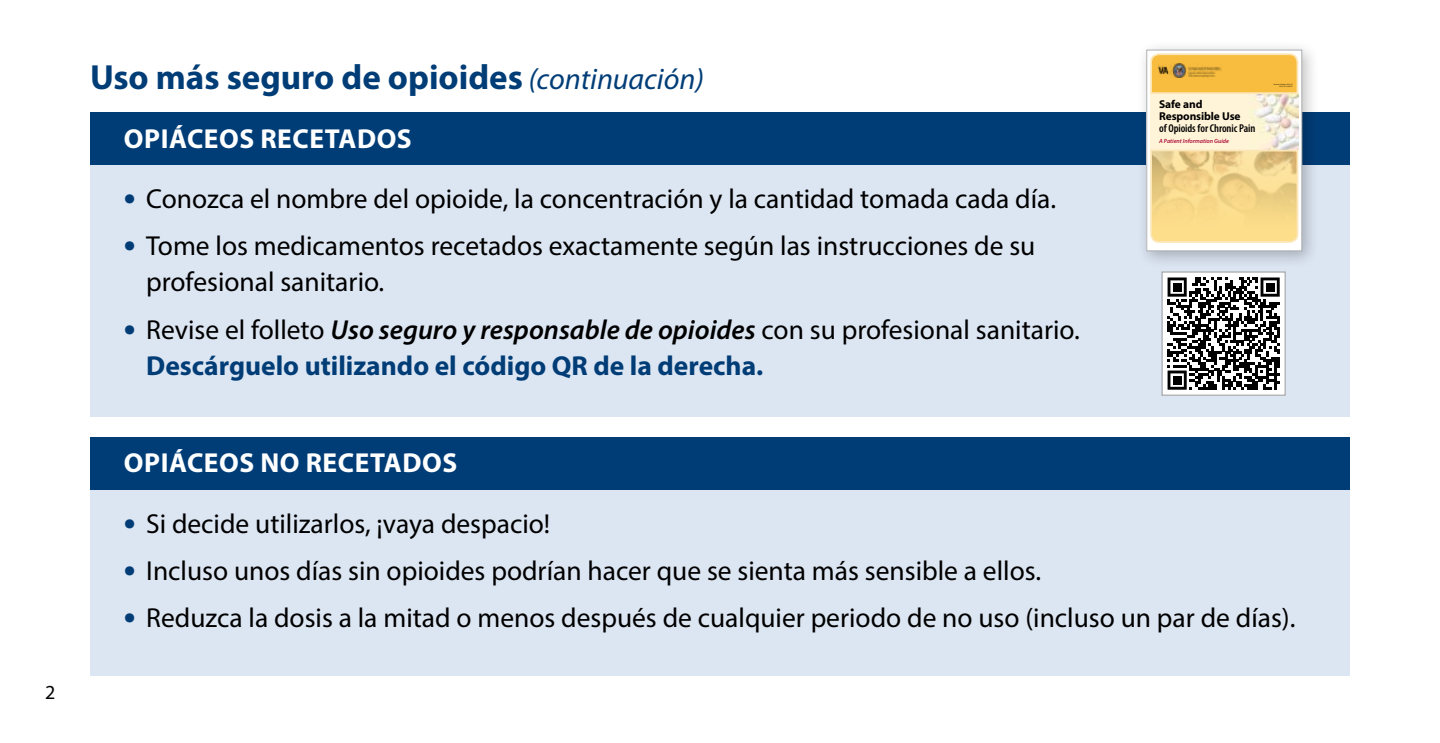
<style>
.page{position:relative;width:1440px;height:743px;background:#fff}
.page>*{position:absolute;margin:0;border:0;box-sizing:border-box;transform-origin:0 0}
.t1{font:700 35px "Myriad Pro";color:#003d77}
.t2{font:27.5px/36.2px "Myriad Pro";color:#000}
.t3{font:700 27.5px/36.2px "Myriad Pro";color:#003d77}
.t4{font:700 27.5px "Myriad Pro";letter-spacing:.02em;color:#fff}
.t5{font:20px "Myriad Pro";color:#000}
.t6{font:600 condensed 11.5px "Myriad Pro";letter-spacing:-.01em;color:#000}
.t7{font:700 11.5px/12px "Myriad Pro";letter-spacing:-.01em;color:#000}
.t8{font:italic 600 6px "Myriad Pro";letter-spacing:-.005em;color:#af103b}
.s1{font-weight:400;font-style:italic;font-size:30px}
.s2{font-weight:700;font-size:35px;color:#003d77}
.s3{font-size:35px}
.s4{font-weight:400;color:#000}
.s5{font-weight:600;font-style:italic;color:#000}
</style>
<div class="page">
<div style="left:90px;top:112px;width:1260px;height:304px;background:#dce5f2"></div>
<div style="left:90px;top:112px;width:1260px;height:53px;background:#003d77"></div>
<div style="left:1137px;top:40px;width:183px;height:229px;background:#000;opacity:.25"></div>
<div style="left:1147px;top:50px;width:155px;height:201px;background:#fff"></div>
<img style="left:1150px;top:95px;width:148px;height:54px">
<svg style="left:1150px;top:149px;width:149px;height:94px;background:#f3d68d"></svg>
<svg style="left:1150px;top:53px;width:149px;height:42px;background:#f8c455"></svg>
<img style="left:1158px;top:64px;width:64px;height:13px">
<div style="left:1146px;top:50px;width:156px;height:201px;border:1px solid #acaeb1"></div>
<div style="left:1162px;top:272px;width:123px;height:123px;background:#fff"></div>
<svg style="left:1168px;top:277px;width:112px;height:112px"></svg>
<div style="left:1173px;top:283px;width:8px;height:8px;background:#000"></div>
<div style="left:1266px;top:283px;width:8px;height:8px;background:#000"></div>
<div style="left:1173px;top:376px;width:8px;height:8px;background:#000"></div>
<div style="left:1161px;top:271px;width:125px;height:125px;border:1px solid #a7a9ac"></div>
<div style="left:90px;top:437px;width:1260px;height:238px;background:#dce5f2"></div>
<div style="left:90px;top:437px;width:1260px;height:52px;background:#003d77"></div>
<p class="t5" style="left:45px;top:680px;width:12px">2</p>
<h3 class="t1" style="left:90px;top:55px;width:615px">Uso más seguro de opioides <span class="s1">(continuación)</span></h3>
<h4 class="t4" style="left:124px;top:120px;width:289px">OPIÁCEOS RECETADOS</h4>
<p class="t2" style="left:124px;top:180px;width:934px"><span class="s2">•</span> Conozca el nombre del opioide, la concentración y la cantidad tomada cada día.</p>
<p class="t2" style="left:146px;top:227px;width:891px;text-indent:-22px"><span class="s2">•</span> Tome los medicamentos recetados exactamente según las instrucciones de su profesional sanitario.</p>
<p class="t3" style="left:146px;top:310px;width:935px;text-indent:-22px"><span class="s3">•</span> <span class="s4">Revise el folleto</span> <span class="s5">Uso seguro y responsable de opioides</span> <span class="s4">con su profesional sanitario.<br></span>Descárguelo utilizando el código QR de la derecha.</p>
<h4 class="t4" style="left:124px;top:445px;width:335px">OPIÁCEOS NO RECETADOS</h4>
<p class="t7" style="left:1159px;top:98px;width:83px">Safe and<br>Responsible Use</p>
<p class="t6" style="left:1159px;top:121px;width:98px">of Opioids for Chronic Pain</p>
<p class="t8" style="left:1159px;top:137px;width:71px">A Patient Information Guide</p>
<p class="t2" style="left:124px;top:504px;width:428px"><span class="s2">•</span> Si decide utilizarlos, ¡vaya despacio!</p>
<p class="t2" style="left:124px;top:551px;width:919px"><span class="s2">•</span> Incluso unos días sin opioides podrían hacer que se sienta más sensible a ellos.</p>
<p class="t2" style="left:124px;top:599px;width:1173px"><span class="s2">•</span> Reduzca la dosis a la mitad o menos después de cualquier periodo de no uso (incluso un par de días).</p>
</div>
